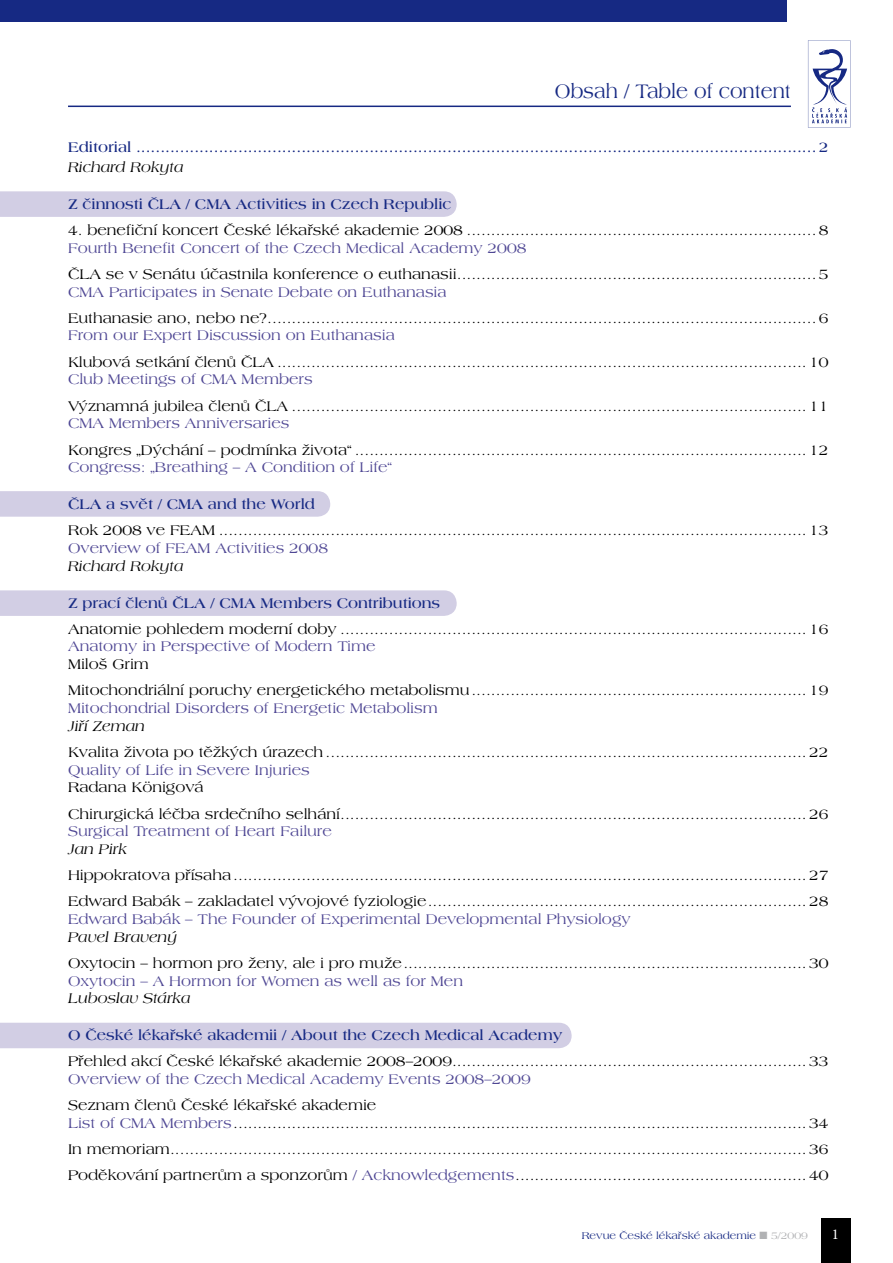
<style>
.page{position:relative;width:893px;height:1263px;background:#fff}
.page>*{position:absolute;margin:0;border:0;box-sizing:border-box;transform-origin:0 0}
.t1{font:21px "Americana CE";color:#162983;scale:.9 1}
.t2{font:15px/26.2px "Americana CE";color:#000}
.t3{font:15px "Americana CE";color:#4f4794}
.t4{font:700 15px "Americana CE";color:#162983}
.t5{font:italic 15px "Americana CE";color:#000}
.t6{font:10.5px "Americana CE";color:#162983}
.s1{color:#4f4794}
.s2{color:#b1b2b4}
</style>
<div class="page">
<hr style="left:68px;top:106px;width:723px;height:1px;background:#162983">
<div style="left:821px;top:1218px;width:29px;height:45px;background:#000"></div>
<svg style="left:808px;top:40px;width:42px;height:88px"></svg>
<div style="left:0;top:1023px;width:572px;height:25px;background:#d2cee4"></div>
<div style="left:0;top:590px;width:457px;height:26px;background:#d2cee4"></div>
<div style="left:0;top:491px;width:330px;height:26px;background:#d2cee4"></div>
<div style="left:0;top:191px;width:457px;height:26px;background:#d2cee4"></div>
<div style="left:0;top:0;width:787px;height:21px;background:#162983"></div>
<h1 class="t1" style="left:555px;top:79px;width:264px">Obsah / Table of content</h1>
<p class="t4" style="left:68px;top:138px;width:762px">Editorial............................................................................................................................................. 2</p>
<p class="t5" style="left:68px;top:158px;width:117px">Richard Rokyta</p>
<p class="t4" style="left:68px;top:195px;width:385px">Z činnosti ČLA / CMA Activities in Czech Republic</p>
<p class="t2" style="left:68px;top:217px;width:762px">4. benefiční koncert České lékařské akademie 2008 ........................................................................ 8</p>
<p class="t3" style="left:68px;top:239px;width:460px">Fourth Benefit Concert of the Czech Medical Academy 2008</p>
<p class="t2" style="left:68px;top:260px;width:762px">ČLA se v Senátu účastnila konference o euthanasii.......................................................................... 5</p>
<p class="t3" style="left:68px;top:283px;width:380px">CMA Participates in Senate Debate on Euthanasia</p>
<p class="t2" style="left:68px;top:304px;width:762px">Euthanasie ano, nebo ne?................................................................................................................. 6</p>
<p class="t3" style="left:68px;top:327px;width:328px">From our Expert Discussion on Euthanasia</p>
<p class="t2" style="left:68px;top:348px;width:762px">Klubová setkání členů ČLA ............................................................................................................. 10</p>
<p class="t3" style="left:68px;top:371px;width:246px">Club Meetings of CMA Members</p>
<p class="t2" style="left:68px;top:392px;width:762px">Významná jubilea členů ČLA .......................................................................................................... 11</p>
<p class="t3" style="left:68px;top:414px;width:223px">CMA Members Anniversaries</p>
<p class="t2" style="left:68px;top:436px;width:762px">Kongres „Dýchání – podmínka života“ ............................................................................................. 12</p>
<p class="t3" style="left:68px;top:458px;width:326px">Congress: „Breathing – A Condition of Life“</p>
<p class="t4" style="left:68px;top:495px;width:248px">ČLA a svět / CMA and the World</p>
<p class="t2" style="left:68px;top:517px;width:762px">Rok 2008 ve FEAM ......................................................................................................................... 13</p>
<p class="t3" style="left:68px;top:539px;width:261px">Overview of FEAM Activities 2008</p>
<p class="t5" style="left:68px;top:557px;width:117px">Richard Rokyta</p>
<p class="t4" style="left:68px;top:594px;width:374px">Z prací členů ČLA / CMA Members Contributions</p>
<p class="t2" style="left:68px;top:615px;width:762px">Anatomie pohledem moderní doby ................................................................................................ 16</p>
<p class="t3" style="left:68px;top:638px;width:309px">Anatomy in Perspective of Modern Time</p>
<p class="t2" style="left:68px;top:651px;width:762px">Miloš Grim<br>Mitochondriální poruchy energetického metabolismu..................................................................... 19</p>
<p class="t3" style="left:68px;top:699px;width:371px">Mitochondrial Disorders of Energetic Metabolism</p>
<p class="t5" style="left:68px;top:717px;width:78px">Jiří Zeman</p>
<p class="t2" style="left:68px;top:738px;width:762px">Kvalita života po těžkých úrazech................................................................................................... 22</p>
<p class="t3" style="left:68px;top:761px;width:243px">Quality of Life in Severe Injuries</p>
<p class="t2" style="left:68px;top:774px;width:762px">Radana Königová<br>Chirurgická léčba srdečního selhání................................................................................................ 26</p>
<p class="t3" style="left:68px;top:822px;width:265px">Surgical Treatment of Heart Failure</p>
<p class="t5" style="left:68px;top:840px;width:61px">Jan Pirk</p>
<p class="t2" style="left:68px;top:862px;width:762px">Hippokratova přísaha...................................................................................................................... 27<br>Edward Babák – zakladatel vývojové fyziologie.............................................................................. 28</p>
<p class="t3" style="left:68px;top:910px;width:564px">Edward Babák – The Founder of Experimental Developmental Physiology</p>
<p class="t5" style="left:68px;top:928px;width:111px">Pavel Bravený</p>
<p class="t2" style="left:68px;top:949px;width:762px">Oxytocin – hormon pro ženy, ale i pro muže................................................................................... 30</p>
<p class="t3" style="left:68px;top:972px;width:396px">Oxytocin – A Hormon for Women as well as for Men</p>
<p class="t5" style="left:68px;top:990px;width:124px">Luboslav Stárka</p>
<p class="t4" style="left:68px;top:1026px;width:496px">O České lékařské akademii / About the Czech Medical Academy</p>
<p class="t2" style="left:68px;top:1048px;width:762px">Přehled akcí České lékařské akademie 2008–2009......................................................................... 33</p>
<p class="t3" style="left:68px;top:1070px;width:464px">Overview of the Czech Medical Academy Events 2008–2009</p>
<p class="t2" style="left:68px;top:1096px;width:762px;line-height:17.7px">Seznam členů České lékařské akademie<br><span class="s1">List of CMA Members</span>...................................................................................................................... 34</p>
<p class="t2" style="left:68px;top:1136px;width:762px">In memoriam................................................................................................................................... 36<br>Poděkování partnerům a sponzorům <span class="s1">/ Acknowledgements</span>............................................................ 40</p>
<p class="t6" style="left:582px;top:1229px;width:228px">Revue České lékařské akademie <span class="s2">■ 5/2009</span></p>
</div>
